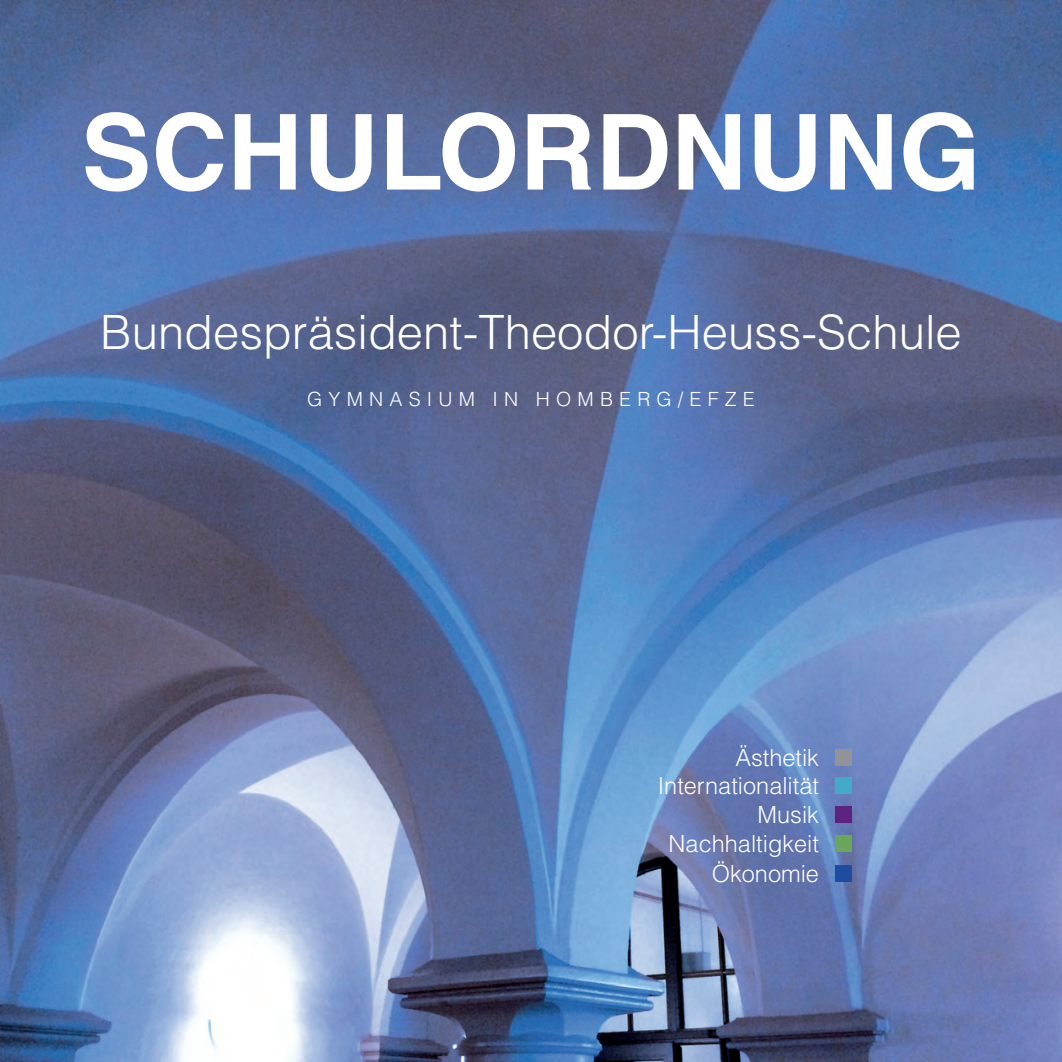
<style>
.page{position:relative;width:1062px;height:1062px;background:#fff}
.page>*{position:absolute;margin:0;border:0;box-sizing:border-box;transform-origin:0 0}
.t1{font:700 105px "Helvetica LT Std";color:#fff}
.t2{font:300 47.25px "Helvetica LT Std";color:#fff}
.t3{font:300 23.45px/28.7px "Helvetica LT Std";color:#fff;text-align:right}
.t4{font:300 19.6px "Helvetica LT Std";letter-spacing:.315em;color:#fff}
</style>
<div class="page">
<img style="left:0;top:0;width:1062px;height:1062px">
<div style="left:835px;top:749px;width:16px;height:17px;background:#919396"></div>
<div style="left:835px;top:777px;width:16px;height:17px;background:#43aaca"></div>
<div style="left:835px;top:806px;width:16px;height:17px;background:#5e2280"></div>
<div style="left:835px;top:864px;width:16px;height:17px;background:#1e4ca0"></div>
<div style="left:835px;top:835px;width:16px;height:17px;background:#6aa55b"></div>
<h1 class="t1" style="left:81px;top:88px;width:900px">SCHULORDNUNG</h1>
<h2 class="t2" style="left:100px;top:303px;width:863px">Bundespräsident-Theodor-Heuss-Schule</h2>
<p class="t4" style="left:307px;top:387px;width:449px">GYMNASIUM IN HOMBERG/EFZE</p>
<p class="t3" style="left:657px;top:743px;width:163px">Ästhetik<br>Internationalität<br>Musik<br>Nachhaltigkeit</p>
<p class="t3" style="left:712px;top:858px;width:109px">Ökonomie</p>
</div>
